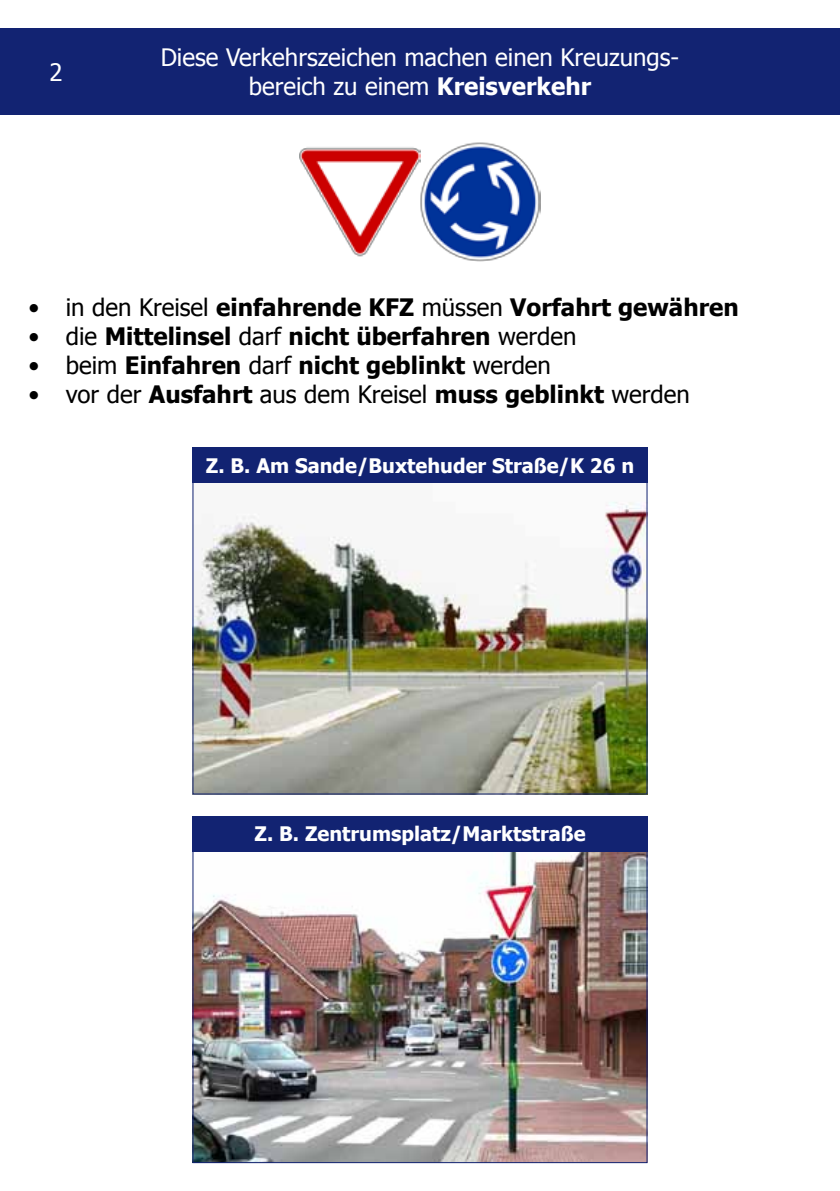
<style>
.page{position:relative;width:840px;height:1191px;background:#fff}
.page>*{position:absolute;margin:0;border:0;box-sizing:border-box;transform-origin:0 0}
.t1{font:700 24px/28.8px "Tahoma";color:#000}
.t2{font:24px/28.8px "Tahoma";color:#fff;text-align:center}
.t3{font:24px/28.8px "Tahoma";color:#000;text-align:justify}
.t4{font:700 20px "Tahoma";color:#fff}
.s1{font-weight:700}
.s2{font-weight:400}
</style>
<div class="page">
<img style="left:300px;top:142px;width:239px;height:120px">
<img style="left:194px;top:501px;width:451px;height:291px">
<img style="left:194px;top:852px;width:451px;height:309px">
<div style="left:0;top:28px;width:839px;height:87px;background:#122372"></div>
<div style="left:192px;top:816px;width:455px;height:35px;background:#122372"></div>
<div style="left:192px;top:448px;width:455px;height:35px;background:#122372"></div>
<p class="t2" style="left:49px;top:57px;width:15px">2</p>
<p class="t2" style="left:161px;top:42px;width:520px">Diese Verkehrszeichen machen einen Kreuzungs&shy;bereich zu einem <span class="s1">Kreisverkehr</span></p>
<p class="t3" style="left:28px;top:292px;width:12px">• • • •</p>
<p class="t1" style="left:66px;top:291px;width:674px"><span class="s2">in den Kreisel</span> einfahrende KFZ <span class="s2">müssen</span> Vorfahrt gewähren <span class="s2">die</span> Mittelinsel <span class="s2">darf</span> nicht überfahren <span class="s2">werden<br>beim</span> Einfahren <span class="s2">darf</span> nicht geblinkt <span class="s2">werden<br>vor der</span> Ausfahrt <span class="s2">aus dem Kreisel</span> muss geblinkt <span class="s2">werden</span></p>
<p class="t4" style="left:206px;top:451px;width:429px">Z. B. Am Sande/Buxtehuder Straße/K 26 n</p>
<p class="t4" style="left:254px;top:820px;width:332px">Z. B. Zentrumsplatz/Marktstraße</p>
</div>
